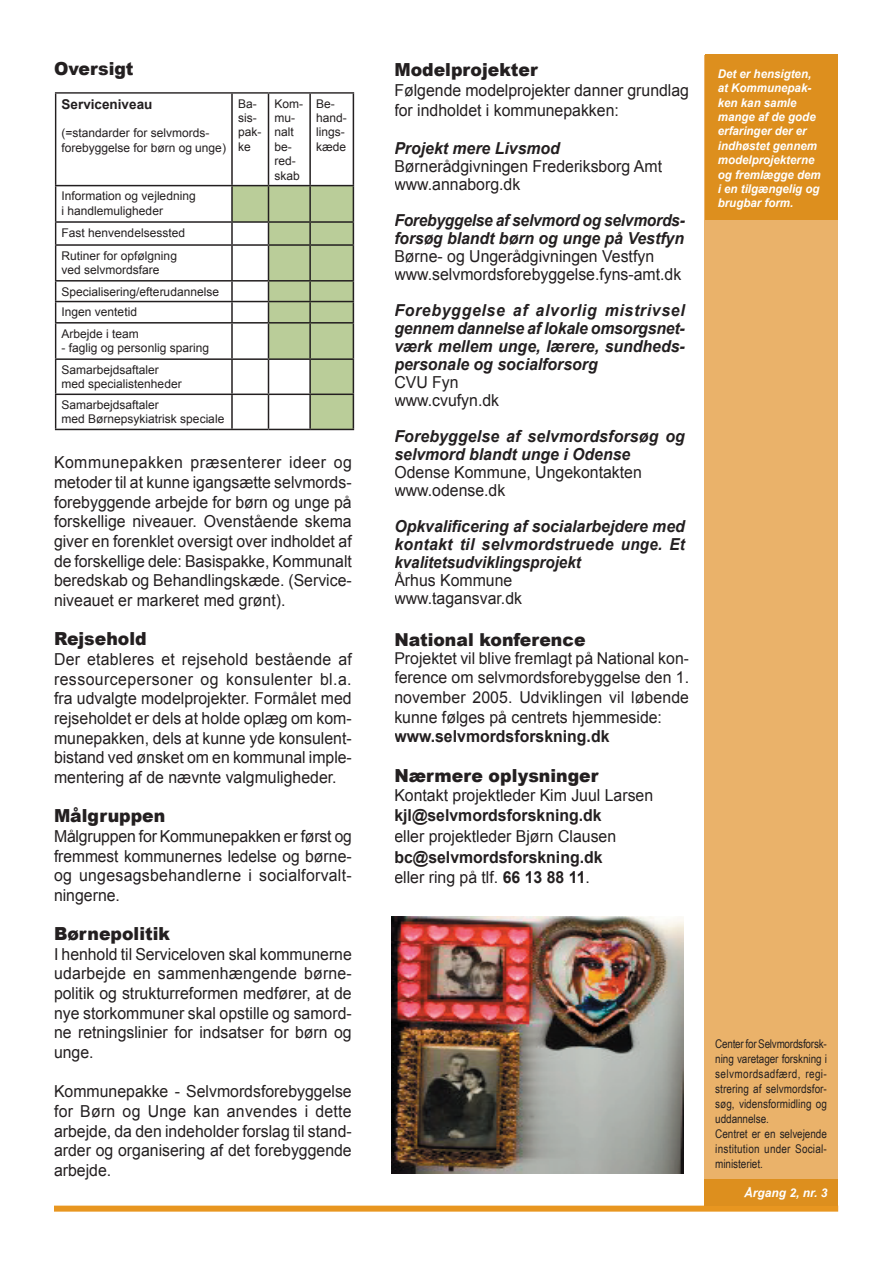
<style>
.page{position:relative;width:893px;height:1263px;background:#fff}
.page>*{position:absolute;margin:0;border:0;box-sizing:border-box;transform-origin:0 0}
.t1{font:900 18px "Arial";color:#231f20;scale:.96 1}
.t2{font:900 17.85px "Arial";color:#231f20}
.t3{font:16.5px/19.6px "Arial";color:#231f20;text-align:justify;scale:.96 1}
.t4{font:italic 700 16.5px/18px "Arial";color:#231f20;text-align:justify;scale:.96 1}
.t5{font:700 16.5px/19.6px "Arial";color:#231f20;scale:.96 1}
.t6{font:italic 700 16.5px/18px "Arial";color:#231f20;scale:.94 1}
.t7{font:16.5px/17.1px "Arial";color:#231f20;scale:.96 1}
.t8{font:16.35px/19.6px "Arial";letter-spacing:.005em;color:#231f20;text-align:justify}
.t9{font:700 13.5px "Arial";color:#231f20}
.t10{font:12px/14.4px "Arial";color:#231f20}
.t11{font:12px/15px "Arial Narrow";color:#231f20}
.t12{font:italic 700 12px/14.4px "Arial";color:#fff;scale:.96 1}
.t13{font:italic 700 12px "Arial";color:#fff}
.s1{font-style:inherit}
.s2{font-weight:400}
</style>
<div class="page">
<div style="left:704px;top:55px;width:134px;height:1150px;background:#eab26a"></div>
<div style="left:54px;top:1205px;width:784px;height:6px;background:#e89620"></div>
<div style="left:704px;top:1179px;width:134px;height:26px;background:#dd8f1e"></div>
<div style="left:705px;top:55px;width:133px;height:165px;background:#dd8f1e"></div>
<svg style="left:54px;top:92px;width:301px;height:339px"></svg>
<img style="left:391px;top:916px;width:292px;height:258px">
<p class="t1" style="left:54px;top:56px;width:84px">Oversigt</p>
<p class="t9" style="left:62px;top:95px;width:92px">Serviceniveau</p>
<p class="t10" style="left:62px;top:126px;width:166px">(=standarder for selvmords&shy;forebyggelse for børn og unge)</p>
<p class="t10" style="left:62px;top:189px;width:136px">Information og vejledning i handlemuligheder</p>
<p class="t10" style="left:62px;top:221px;width:125px;line-height:23px">Fast henvendelsessted<br>Rutiner for opfølgning</p>
<p class="t10" style="left:62px;top:259px;width:159px;line-height:21.1px">ved selvmordsfare<br>Specialisering/efterudannelse<br>Ingen ventetid<br>Arbejde i team</p>
<p class="t10" style="left:62px;top:337px;width:149px;line-height:21.9px">- faglig og personlig sparing<br>Samarbejdsaftaler</p>
<p class="t10" style="left:62px;top:374px;width:122px;line-height:20.7px">med specialistenheder<br>Samarbejdsaftaler</p>
<p class="t10" style="left:62px;top:412px;width:164px">med Børnepsykiatrisk speciale</p>
<p class="t10" style="left:238px;top:96px;width:25px">Ba&shy;sis&shy;pak&shy;ke</p>
<p class="t10" style="left:274px;top:96px;width:30px">Kom&shy;mu&shy;nalt be&shy;red&shy;skab</p>
<p class="t10" style="left:316px;top:96px;width:32px">Be&shy;hand&shy;lings&shy;kæde</p>
<p class="t3" style="left:54px;top:453px;width:312px">Kommunepakken præsenterer ideer og metoder til at kunne igangsætte selvmords&shy;forebyggende arbejde for børn og unge på forskellige niveauer. Ovenstående skema giver en forenklet oversigt over indholdet af de forskellige dele: Basispakke, Kommunalt beredskab og Behandlingskæde. (Service&shy;niveauet er markeret med grønt).</p>
<p class="t1" style="left:54px;top:626px;width:98px">Rejsehold</p>
<p class="t3" style="left:54px;top:649px;width:312px">Der etableres et rejsehold bestående af ressourcepersoner og konsulenter bl.a. fra udvalgte modelprojekter. Formålet med rejseholdet er dels at holde oplæg om kom&shy;munepakken, dels at kunne yde konsulent&shy;bistand ved ønsket om en kommunal imple&shy;mentering af de nævnte valgmuligheder.</p>
<p class="t1" style="left:54px;top:803px;width:117px">Målgruppen</p>
<p class="t3" style="left:54px;top:826px;width:312px">Målgruppen for Kommunepakken er først og fremmest kommunernes ledelse og børne&shy;og ungesagsbehandlerne i socialforvalt&shy;ningerne.</p>
<p class="t1" style="left:54px;top:920px;width:122px">Børnepolitik</p>
<p class="t3" style="left:54px;top:944px;width:312px">I henhold til Serviceloven skal kommunerne udarbejde en sammenhængende børne&shy;politik og strukturreformen medfører, at de nye storkommuner skal opstille og samord&shy;ne retningslinier for indsatser for børn og unge.</p>
<p class="t3" style="left:54px;top:1082px;width:312px">Kommunepakke - Selvmordsforebyggelse for Børn og Unge kan anvendes i dette arbejde, da den indeholder forslag til stand&shy;arder og organisering af det forebyggende arbejde.</p>
<p class="t1" style="left:394px;top:57px;width:151px">Modelprojekter</p>
<p class="t3" style="left:394px;top:81px;width:308px;line-height:20.1px">Følgende modelprojekter danner grundlag for indholdet i kommunepakken:</p>
<p class="t4" style="left:394px;top:140px;width:174px">Projekt mere Livsmod</p>
<p class="t3" style="left:394px;top:158px;width:280px;line-height:18px">Børnerådgivningen Frederiksborg Amt www.annaborg.dk</p>
<p class="t6" style="left:394px;top:212px;width:311px">Forebyggelse af selvmord og selvmords&shy;forsøg blandt børn og unge på Vestfyn</p>
<p class="t3" style="left:394px;top:248px;width:300px;line-height:18px">Børne- og Ungerådgivningen Vestfyn www.selvmordsforebyggelse.fyns-amt.dk</p>
<p class="t4" style="left:394px;top:302px;width:304px">Forebyggelse af alvorlig mistrivsel gennem dannelse af lokale omsorgsnet&shy;værk mellem unge, lærere, sundheds&shy;personale og socialforsorg</p>
<p class="t3" style="left:394px;top:374px;width:111px;line-height:18px">CVU Fyn www.cvufyn.dk</p>
<p class="t4" style="left:394px;top:428px;width:304px">Forebyggelse af selvmordsforsøg og selvmord blandt unge i Odense</p>
<p class="t7" style="left:394px;top:464px;width:259px">Odense Kommune, Ungekontakten <span class="s1">www.</span>odense<span class="s1">.dk</span></p>
<p class="t4" style="left:394px;top:517px;width:304px">Opkvalificering af socialarbejdere med kontakt til selvmordstruede unge. Et kvalitetsudviklingsprojekt</p>
<p class="t3" style="left:394px;top:571px;width:134px;line-height:18px">Århus Kommune www.tagansvar.dk</p>
<p class="t2" style="left:394px;top:626px;width:193px">National konference</p>
<p class="t8" style="left:394px;top:648px;width:296px">Projektet vil blive fremlagt på National kon&shy;ference om selvmordsforebyggelse den 1. november 2005. Udviklingen vil løbende</p>
<p class="t3" style="left:394px;top:707px;width:280px">kunne følges på centrets hjemmeside:</p>
<p class="t5" style="left:394px;top:727px;width:226px">www.selvmordsforskning.dk</p>
<p class="t1" style="left:394px;top:762px;width:214px">Nærmere oplysninger</p>
<p class="t3" style="left:394px;top:786px;width:271px">Kontakt projektleder Kim Juul Larsen</p>
<p class="t5" style="left:394px;top:806px;width:217px">kjl@selvmordsforskning.dk</p>
<p class="t3" style="left:394px;top:826px;width:233px">eller projektleder Bjørn Clausen</p>
<p class="t5" style="left:394px;top:848px;width:218px">bc@selvmordsforskning.dk <span class="s2">eller ring på tlf.</span> 66 13 88 11<span class="s2">.</span></p>
<p class="t12" style="left:718px;top:67px;width:109px">Det er hensigten, at Kommunepak&shy;ken kan samle mange af de gode erfaringer der er indhøstet gennem modelprojekterne og fremlægge dem i en tilgængelig og brugbar form.</p>
<p class="t11" style="left:715px;top:1036px;width:113px">Center for Selvmordsforsk&shy;ning varetager forskning i selvmordsadfærd, regi&shy;strering af selvmordsfor&shy;søg, vidensformidling og uddannelse.<br>Centret er en selvejende institution under Social&shy;ministeriet.</p>
<p class="t13" style="left:744px;top:1185px;width:85px">Årgang 2, nr. 3</p>
</div>
